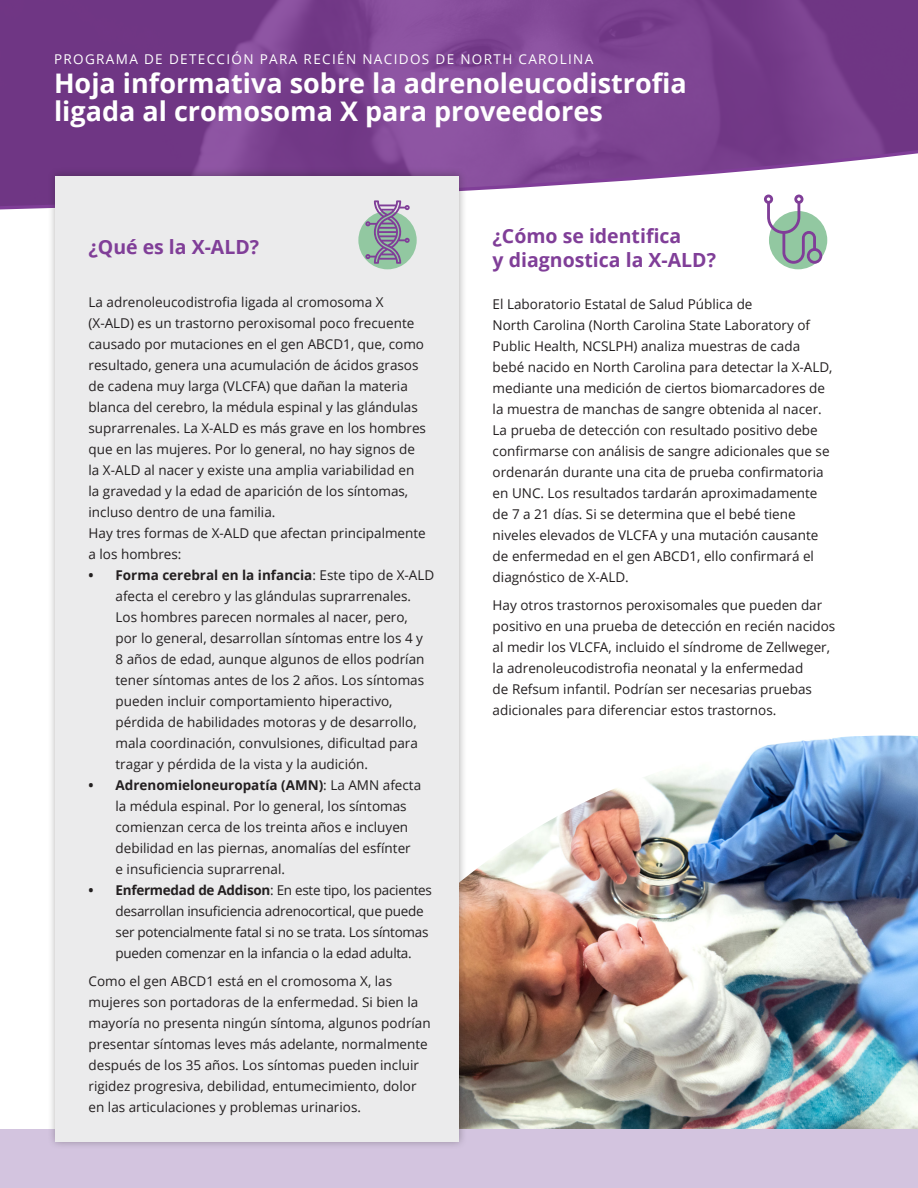
<style>
.page{position:relative;width:918px;height:1188px;background:#fff}
.page>*{position:absolute;margin:0;border:0;box-sizing:border-box;transform-origin:0 0}
.t1{font:700 27px/28.5px "Open Sans";color:#fff}
.Section_Heading{font:700 19.5px/23.4px "Open Sans";color:#803e98}
.t2{font:13.5px/21px "Open Sans";color:#231f20}
.t3{font:13.5px/21px "Open Sans";letter-spacing:-.02em;color:#231f20}
.t4{font:13.5px "Open Sans";letter-spacing:.1em;color:#fff}
.s1{font-weight:700}
</style>
<div class="page">
<img style="left:467px;top:736px;width:451px;height:394px">
<div style="left:0;top:1130px;width:918px;height:58px;background:#d3c4df"></div>
<img style="left:0;top:0;width:918px;height:206px">
<div style="left:47px;top:168px;width:420px;height:982px;background:#231f20;opacity:.35"></div>
<div style="left:56px;top:176px;width:403px;height:966px;background:#ebebec"></div>
<div style="left:358px;top:211px;width:59px;height:58px;background:#92c8a1;border-radius:50%"></div>
<svg style="left:365px;top:200px;width:45px;height:64px"></svg>
<div style="left:769px;top:211px;width:58px;height:58px;background:#92c8a1;border-radius:50%"></div>
<svg style="left:764px;top:195px;width:58px;height:69px"></svg>
<p class="t4" style="left:54px;top:50px;width:541px">PROGRAMA DE DETECCIÓN PARA RECIÉN NACIDOS DE NORTH CAROLINA</p>
<p class="t1" style="left:54px;top:68px;width:634px">Hoja informativa sobre la adrenoleucodistrofia ligada al cromosoma X para proveedores</p>
<p class="Section_Heading" style="left:89px;top:235px;width:172px">¿Qué es la X-ALD?</p>
<p class="t2" style="left:89px;top:292px;width:339px">La adrenoleucodistrofia ligada al cromosoma X (X-ALD) es un trastorno peroxisomal poco frecuente causado por mutaciones en el gen ABCD1, que, como resultado, genera una acumulación de ácidos grasos de cadena muy larga (VLCFA) que dañan la materia blanca del cerebro, la médula espinal y las glándulas suprarrenales. La X-ALD es más grave en los hombres que en las mujeres. Por lo general, no hay signos de la X-ALD al nacer y existe una amplia variabilidad en la gravedad y la edad de aparición de los síntomas, incluso dentro de una familia.</p>
<p class="t2" style="left:89px;top:523px;width:339px">Hay tres formas de X-ALD que afectan principalmente a los hombres:</p>
<p class="t2" style="left:116px;top:565px;width:320px;text-indent:-27px"><span class="s1">• Forma cerebral en la infancia</span>: Este tipo de X-ALD afecta el cerebro y las glándulas suprarrenales.<br>Los hombres parecen normales al nacer, pero,<br>por lo general, desarrollan síntomas entre los 4 y<br>8 años de edad, aunque algunos de ellos podrían tener síntomas antes de los 2 años. Los síntomas pueden incluir comportamiento hiperactivo, pérdida de habilidades motoras y de desarrollo, mala coordinación, convulsiones, dificultad para tragar y pérdida de la vista y la audición.</p>
<p class="t2" style="left:116px;top:775px;width:307px;text-indent:-27px"><span class="s1">• Adrenomieloneuropatía (AMN)</span>: La AMN afecta la médula espinal. Por lo general, los síntomas comienzan cerca de los treinta años e incluyen debilidad en las piernas, anomalías del esfínter e insuficiencia suprarrenal.</p>
<p class="t3" style="left:116px;top:880px;width:318px;text-indent:-27px"><span class="s1">• Enfermedad de Addison</span>: En este tipo, los pacientes desarrollan insuficiencia adrenocortical, que puede ser potencialmente fatal si no se trata. Los síntomas pueden comenzar en la infancia o la edad adulta.</p>
<p class="t2" style="left:89px;top:970px;width:344px">Como el gen ABCD1 está en el cromosoma X, las mujeres son portadoras de la enfermedad. Si bien la mayoría no presenta ningún síntoma, algunos podrían presentar síntomas leves más adelante, normalmente después de los 35 años. Los síntomas pueden incluir rigidez progresiva, debilidad, entumecimiento, dolor en las articulaciones y problemas urinarios.</p>
<p class="Section_Heading" style="left:493px;top:224px;width:225px">¿Cómo se identifica<br>y diagnostica la X-ALD?</p>
<p class="t2" style="left:493px;top:293px;width:341px">El Laboratorio Estatal de Salud Pública de<br>North Carolina (North Carolina State Laboratory of Public Health, NCSLPH) analiza muestras de cada bebé nacido en North Carolina para detectar la X-ALD, mediante una medición de ciertos biomarcadores de la muestra de manchas de sangre obtenida al nacer.<br>La prueba de detección con resultado positivo debe confirmarse con análisis de sangre adicionales que se ordenarán durante una cita de prueba confirmatoria en UNC. Los resultados tardarán aproximadamente de 7 a 21 días. Si se determina que el bebé tiene niveles elevados de VLCFA y una mutación causante de enfermedad en el gen ABCD1, ello confirmará el diagnóstico de X-ALD.</p>
<p class="t2" style="left:493px;top:594px;width:344px">Hay otros trastornos peroxisomales que pueden dar positivo en una prueba de detección en recién nacidos al medir los VLCFA, incluido el síndrome de Zellweger, la adrenoleucodistrofia neonatal y la enfermedad<br>de Refsum infantil. Podrían ser necesarias pruebas adicionales para diferenciar estos trastornos.</p>
</div>
